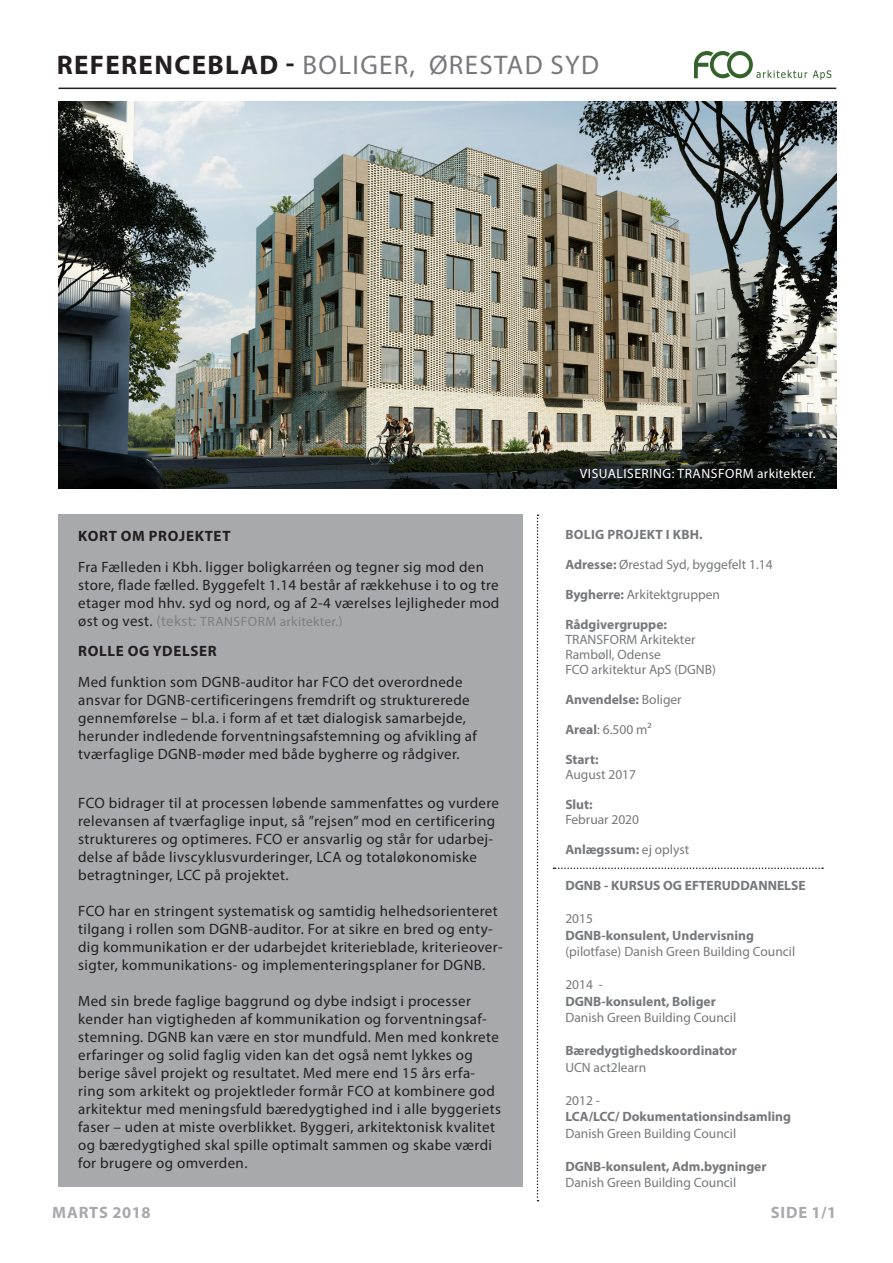
<style>
.page{position:relative;width:893px;height:1263px;background:#fff}
.page>*{position:absolute;margin:0;border:0;box-sizing:border-box;transform-origin:0 0}
.Info_brød{font:27px "Myriad Pro";letter-spacing:.05em;color:#76787b}
.Info_brød-2{font:700 16.5px "Myriad Pro";letter-spacing:.05em;color:#a8a9ad}
.Info_brød-3{font:15px/18px "Myriad Pro";letter-spacing:.025em;color:#231f20}
.Brødtekst__light{font:15px/18px "Myriad Pro";letter-spacing:.025em;color:#231f20}
.Brødtekst__light-2{font:700 15px "Myriad Pro";letter-spacing:.045em;color:#231f20}
.Info_brød-4{font:13.5px "Myriad Pro";color:#76787b}
.Info_brød-5{font:700 13.5px "Myriad Pro";color:#76787b}
.Brødtekst__light-3{font:13.5px "Myriad Pro";letter-spacing:.035em;color:#7c7e81}
.t1{font:13.5px "Myriad Pro";letter-spacing:.04em;color:#fff}
.Info_brød-6{font:700 13.5px "Myriad Pro";letter-spacing:.02em;color:#76787b}
.s1{font-weight:700;color:#231f20}
.s2{font-size:15px;color:#231f20}
.s3{font-size:15px}
.s4{font-weight:700}
.s5{font-weight:400}
</style>
<div class="page">
<hr style="left:58px;top:88px;width:778px;height:1px;background:#231f20">
<svg style="left:537px;top:514px;width:1px;height:687px"></svg>
<svg style="left:553px;top:867px;width:270px;height:2px"></svg>
<img style="left:695px;top:52px;width:137px;height:27px">
<div style="left:58px;top:514px;width:465px;height:673px;background:#a8a9ad"></div>
<img style="left:58px;top:101px;width:778px;height:388px">
<p class="Info_brød" style="left:57px;top:49px;width:544px"><span class="s1">REFERENCEBLAD -</span> BOLIGER, ØRESTAD SYD</p>
<p class="Brødtekst__light-2" style="left:78px;top:526px;width:154px">KORT OM PROJEKTET</p>
<p class="Brødtekst__light" style="left:78px;top:557px;width:423px">Fra Fælleden i Kbh. ligger boligkarréen og tegner sig mod den store, flade fælled. Byggefelt 1.14 består af rækkehuse i to og tre etager mod hhv. syd og nord, og af 2-4 værelses lejligheder mod</p>
<p class="Brødtekst__light-3" style="left:78px;top:613px;width:266px"><span class="s2">øst og vest.</span> <span class="s3">(tekst:</span> TRANSFORM arkitekter.)</p>
<p class="Brødtekst__light-2" style="left:78px;top:641px;width:140px">ROLLE OG YDELSER</p>
<p class="Brødtekst__light" style="left:78px;top:673px;width:400px">Med funktion som DGNB-auditor har FCO det overordnede ansvar for DGNB-certificeringens fremdrift og strukturerede gennemførelse – bl.a. i form af et tæt dialogisk samarbejde, herunder indledende forventningsafstemning og afvikling af tværfaglige DGNB-møder med både bygherre og rådgiver.</p>
<p class="Info_brød-3" style="left:78px;top:793px;width:422px">FCO bidrager til at processen løbende sammenfattes og vurdere relevansen af tværfaglige input, så ”rejsen” mod en certificering struktureres og optimeres. FCO er ansvarlig og står for udarbej&shy;delse af både livscyklusvurderinger, LCA og totaløkonomiske betragtninger, LCC på projektet.</p>
<p class="Info_brød-3" style="left:78px;top:901px;width:426px">FCO har en stringent systematisk og samtidig helhedsorienteret tilgang i rollen som DGNB-auditor. For at sikre en bred og enty&shy;dig kommunikation er der udarbejdet kriterieblade, kriterieover&shy;sigter, kommunikations- og implementeringsplaner for DGNB.</p>
<p class="Info_brød-3" style="left:78px;top:991px;width:424px">Med sin brede faglige baggrund og dybe indsigt i processer kender han vigtigheden af kommunikation og forventningsaf&shy;stemning. DGNB kan være en stor mundfuld. Men med konkrete erfaringer og solid faglig viden kan det også nemt lykkes og berige såvel projekt og resultatet. Med mere end 15 års erfa&shy;ring som arkitekt og projektleder formår FCO at kombinere god arkitektur med meningsfuld bæredygtighed ind i alle byggeriets faser – uden at miste overblikket. Byggeri, arkitektonisk kvalitet og bæredygtighed skal spille optimalt sammen og skabe værdi for brugere og omverden.</p>
<p class="t1" style="left:580px;top:465px;width:237px">VISUALISERING: TRANSFORM arkitekter.</p>
<p class="Info_brød-6" style="left:565px;top:525px;width:139px">BOLIG PROJEKT I KBH.</p>
<p class="Info_brød-4" style="left:565px;top:556px;width:209px"><span class="s4">Adresse:</span> Ørestad Syd, byggefelt 1.14</p>
<p class="Info_brød-4" style="left:565px;top:586px;width:156px"><span class="s4">Bygherre:</span> Arkitektgruppen</p>
<p class="Info_brød-5" style="left:565px;top:615px;width:103px">Rådgivergruppe:</p>
<p class="Info_brød-4" style="left:565px;top:631px;width:132px">TRANSFORM Arkitekter</p>
<p class="Info_brød-4" style="left:565px;top:646px;width:97px">Rambøll, Odense</p>
<p class="Info_brød-4" style="left:565px;top:661px;width:152px">FCO arkitektur ApS (DGNB)</p>
<p class="Info_brød-5" style="left:565px;top:690px;width:118px">Anvendelse: <span class="s5">Boliger</span></p>
<p class="Info_brød-4" style="left:565px;top:721px;width:88px"><span class="s4">Areal</span>: 6.500 m²</p>
<p class="Info_brød-5" style="left:565px;top:750px;width:35px">Start:</p>
<p class="Info_brød-4" style="left:565px;top:766px;width:72px">August 2017</p>
<p class="Info_brød-5" style="left:565px;top:795px;width:29px">Slut:</p>
<p class="Info_brød-4" style="left:565px;top:811px;width:75px">Februar 2020</p>
<p class="Info_brød-5" style="left:565px;top:840px;width:125px">Anlægssum: <span class="s5">ej oplyst</span></p>
<p class="Info_brød-5" style="left:565px;top:877px;width:242px">DGNB - KURSUS OG EFTERUDDANNELSE</p>
<p class="Info_brød-4" style="left:565px;top:910px;width:29px">2015</p>
<p class="Info_brød-5" style="left:565px;top:926px;width:190px">DGNB-konsulent, Undervisning</p>
<p class="Info_brød-4" style="left:565px;top:943px;width:231px">(pilotfase) Danish Green Building Council</p>
<p class="Info_brød-4" style="left:565px;top:976px;width:39px">2014 -</p>
<p class="Info_brød-5" style="left:565px;top:992px;width:152px">DGNB-konsulent, Boliger</p>
<p class="Info_brød-4" style="left:565px;top:1009px;width:172px">Danish Green Building Council</p>
<p class="Info_brød-5" style="left:565px;top:1042px;width:173px">Bæredygtighedskoordinator</p>
<p class="Info_brød-4" style="left:565px;top:1059px;width:82px">UCN act2learn</p>
<p class="Info_brød-4" style="left:565px;top:1092px;width:36px">2012 -</p>
<p class="Info_brød-5" style="left:565px;top:1108px;width:227px">LCA/LCC/ Dokumentationsindsamling</p>
<p class="Info_brød-4" style="left:565px;top:1125px;width:172px">Danish Green Building Council</p>
<p class="Info_brød-5" style="left:565px;top:1157px;width:203px">DGNB-konsulent, Adm.bygninger</p>
<p class="Info_brød-4" style="left:565px;top:1174px;width:172px">Danish Green Building Council</p>
<p class="Info_brød-2" style="left:52px;top:1201px;width:100px">MARTS 2018</p>
<p class="Info_brød-2" style="left:771px;top:1201px;width:67px">SIDE 1/1</p>
</div>
